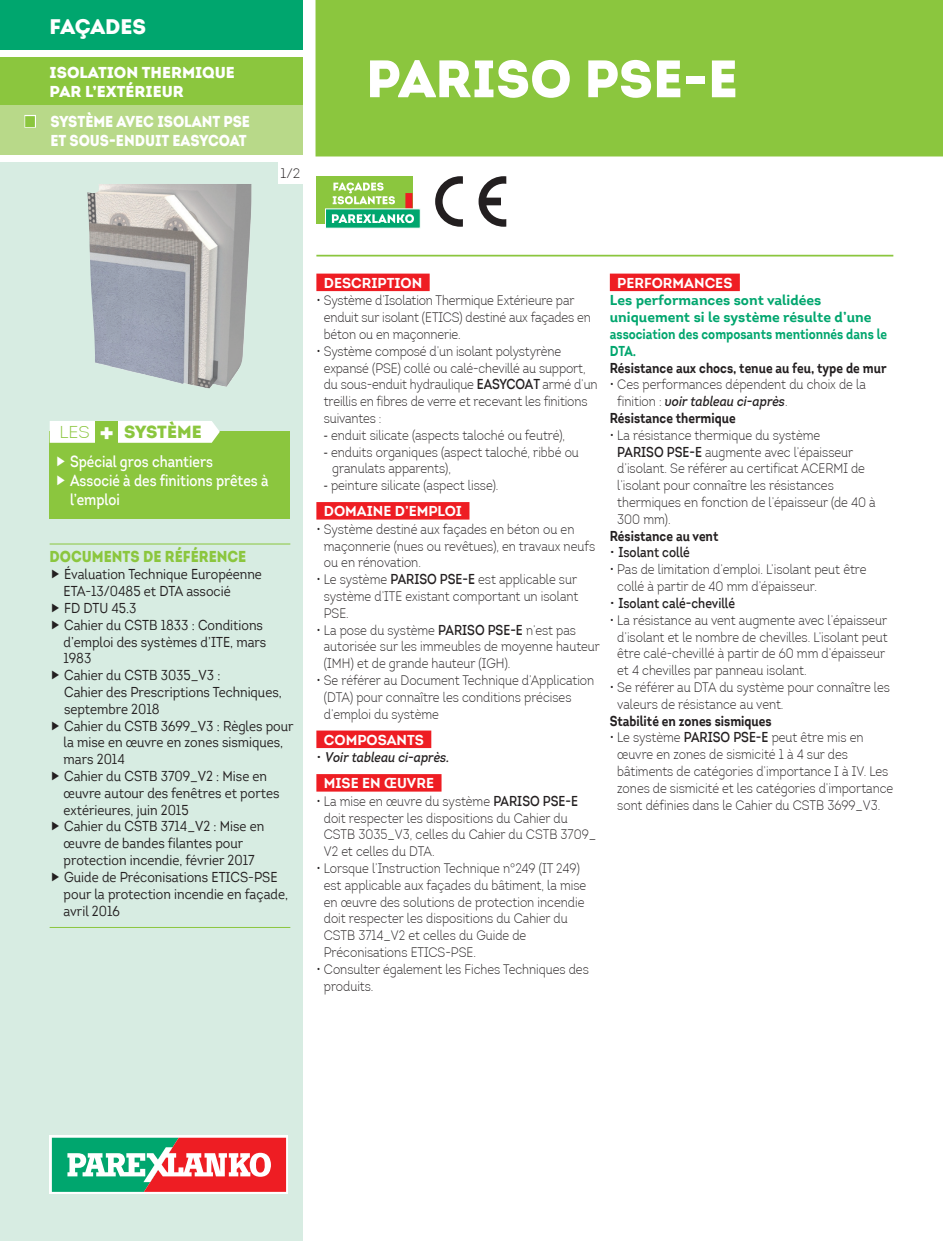
<style>
.page{position:relative;width:943px;height:1241px;background:#fff}
.page>*{position:absolute;margin:0;border:0;box-sizing:border-box;transform-origin:0 0}
.NOM_PRODUIT{font:900 52.5px "Intro";color:#fff}
.t1{font:700 31.5px "Intro";color:#fff}
.t2{font:900 21px "Intro";letter-spacing:-.005em;color:#fff}
.t3{font:900 17.5px "Intro";letter-spacing:-.005em;color:#8bc63e}
.t4{font:300 17.5px "Intro";color:#8bc63e}
.t5{font:600 15.75px/18.9px "Intro";color:#fff;scale:.86 1}
.t6{font:900 15.75px/18.9px "Intro";color:#fff;text-align:right;scale:.9 1}
.t7{font:900 15.75px/18.9px "Intro";color:#fff}
.TITRE_CARACT__COL_GA{font:900 15.75px "Intro";color:#8bc63e;scale:.9 1}
.t8{font:300 14px/16.8px "Intro";color:#231f20;scale:.86 1}
.t9{font:14px/16.8px "Intro";color:#231f20;scale:.9 1}
.SOUS_SOUS_TITRE{font:700 14px/16.8px "Intro";color:#00a66e}
.SOUS_SOUS_TITRE-2{font:700 14px "Intro";color:#231f20;scale:.86 1}
.TITRE_BANDEAU_TEXTE{font:700 14px "Intro";color:#fff}
.t10{font:600 14px "Intro";color:#231f20;scale:.86 1}
.t11{font:italic 600 14px "Intro";color:#231f20;scale:.86 1}
.t12{font:300 14px "Intro";color:#231f20}
.s1{color:#8bc63e}
.s2{font-weight:600}
.s3{font-family:"Frutiger"}
.s4{font-weight:300;font-style:normal}
.s5{font-weight:600;font-style:italic}
.s6{font-weight:300}
</style>
<div class="page">
<div style="left:0;top:163px;width:303px;height:1077px;background:#d7ece2"></div>
<div style="left:0;top:0;width:303px;height:50px;background:#00a66e"></div>
<div style="left:315px;top:0;width:628px;height:156px;background:#8bc63e"></div>
<div style="left:0;top:57px;width:303px;height:50px;background:#8bc63e"></div>
<svg style="left:50px;top:1135px;width:238px;height:58px"></svg>
<svg style="left:52px;top:1137px;width:234px;height:54px"></svg>
<div style="left:278px;top:162px;width:25px;height:22px;background:#fff"></div>
<hr style="left:316px;top:255px;width:577px;height:1px;background:#8bc63e">
<div style="left:316px;top:177px;width:96px;height:47px;background:#8bc63e"></div>
<svg style="left:332px;top:182px;width:63px;height:22px"></svg>
<div style="left:405px;top:193px;width:7px;height:15px;background:#ee1d23"></div>
<div style="left:325px;top:208px;width:96px;height:20px;background:#00a66e;border:1px solid #fff"></div>
<svg style="left:332px;top:214px;width:82px;height:14px"></svg>
<img style="left:87px;top:184px;width:164px;height:204px">
<hr style="left:50px;top:543px;width:240px;height:1px;background:#8bc63e">
<div style="left:50px;top:431px;width:240px;height:87px;background:#8bc63e"></div>
<div style="left:50px;top:421px;width:170px;height:21px;background:#fff"></div>
<div style="left:100px;top:423px;width:19px;height:16px;background:#fff"></div>
<div style="left:95px;top:421px;width:23px;height:23px;background:#8bc63e"></div>
<div style="left:0;top:105px;width:303px;height:50px;background:#b8d989"></div>
<div style="left:24px;top:115px;width:12px;height:13px;border:2px solid #fff"></div>
<div style="left:316px;top:273px;width:113px;height:18px;background:#ee1d23"></div>
<div style="left:316px;top:502px;width:153px;height:17px;background:#ee1d23"></div>
<div style="left:316px;top:730px;width:115px;height:18px;background:#ee1d23"></div>
<div style="left:316px;top:774px;width:125px;height:17px;background:#ee1d23"></div>
<div style="left:610px;top:273px;width:129px;height:18px;background:#ee1d23"></div>
<hr style="left:50px;top:926px;width:240px;height:1px;background:#8bc63e">
<svg style="left:435px;top:176px;width:71px;height:51px"></svg>
<h3 class="t2" style="left:50px;top:13px;width:98px">FAÇADES</h3>
<p class="t7" style="left:50px;top:63px;width:187px">ISOLATION THERMIQUE<br>PAR L’EXTÉRIEUR</p>
<p class="t6" style="left:25px;top:111px;width:252px"><span class="s1">■</span> SYSTÈME AVEC ISOLANT PSE<br>ET SOUS-ENDUIT EASYCOAT</p>
<p class="t12" style="left:281px;top:165px;width:21px">1/2</p>
<p class="NOM_PRODUIT" style="left:366px;top:44px;width:373px">PARISO PSE-E</p>
<p class="t4" style="left:60px;top:421px;width:32px">LES</p>
<p class="t1" style="left:99px;top:413px;width:17px">+</p>
<p class="t3" style="left:124px;top:420px;width:79px">SYSTÈME</p>
<p class="t5" style="left:70px;top:452px;width:168px">Spécial gros chantiers</p>
<p class="t5" style="left:70px;top:471px;width:232px">Associé à des finitions prêtes à l’emploi</p>
<p class="TITRE_CARACT__COL_GA" style="left:50px;top:546px;width:220px">DOCUMENTS DE RÉFÉRENCE</p>
<p class="t9" style="left:64px;top:566px;width:222px">Évaluation Technique Européenne<br>ETA-13/0485 et DTA associé</p>
<p class="t9" style="left:64px;top:599px;width:82px">FD DTU 45.3</p>
<p class="t9" style="left:64px;top:616px;width:227px">Cahier du CSTB 1833 : Conditions d’emploi des systèmes d’ITE, mars<br>1983</p>
<p class="t9" style="left:64px;top:666px;width:243px">Cahier du CSTB 3035_V3 :<br>Cahier des Prescriptions Techniques, septembre 2018</p>
<p class="t9" style="left:64px;top:717px;width:257px">Cahier du CSTB 3699_V3 : Règles pour la mise en œuvre en zones sismiques, mars 2014</p>
<p class="t9" style="left:64px;top:767px;width:241px">Cahier du CSTB 3709_V2 : Mise en œuvre autour des fenêtres et portes extérieures, juin 2015</p>
<p class="t9" style="left:64px;top:818px;width:224px">Cahier du CSTB 3714_V2 : Mise en œuvre de bandes filantes pour protection incendie, février 2017</p>
<p class="t9" style="left:64px;top:868px;width:251px">Guide de Préconisations ETICS-PSE pour la protection incendie en façade, avril 2016</p>
<p class="TITRE_BANDEAU_TEXTE" style="left:324px;top:274px;width:100px">DESCRIPTION</p>
<p class="t8" style="left:324px;top:292px;width:312px;text-indent:-7px">• Système d’Isolation Thermique Extérieure par enduit sur isolant (ETICS) destiné aux façades en béton ou en maçonnerie.</p>
<p class="t8" style="left:324px;top:342px;width:320px;text-indent:-7px">• Système composé d’un isolant polystyrène expansé (PSE) collé ou calé-chevillé au support, du sous-enduit hydraulique <span class="s2">EASYCOAT</span> armé d’un treillis en fibres de verre et recevant les finitions suivantes :</p>
<p class="t8" style="left:324px;top:426px;width:282px"><span class="s3">-</span> enduit silicate (aspects taloché ou feutré),</p>
<p class="t8" style="left:332px;top:443px;width:288px;text-indent:-8px"><span class="s3">-</span> enduits organiques (aspect taloché, ribbé ou granulats apparents),</p>
<p class="t8" style="left:324px;top:477px;width:204px"><span class="s3">-</span> peinture silicate (aspect lisse).</p>
<p class="TITRE_BANDEAU_TEXTE" style="left:324px;top:502px;width:140px">DOMAINE D’EMPLOI</p>
<p class="t8" style="left:324px;top:520px;width:317px;text-indent:-7px">• Système destiné aux façades en béton ou en maçonnerie (nues ou revêtues), en travaux neufs ou en rénovation.</p>
<p class="t8" style="left:324px;top:571px;width:297px;text-align:justify;text-indent:-7px">• Le système <span class="s2">PARISO PSE-E</span> est applicable sur système d’ITE existant comportant un isolant PSE.</p>
<p class="t8" style="left:324px;top:621px;width:323px;text-indent:-7px">• La pose du système <span class="s2">PARISO PSE-E</span> n’est pas autorisée sur les immeubles de moyenne hauteur (IMH) et de grande hauteur (IGH).</p>
<p class="t8" style="left:324px;top:671px;width:316px;text-indent:-7px">• Se référer au Document Technique d’Application (DTA) pour connaître les conditions précises d’emploi du système</p>
<p class="TITRE_BANDEAU_TEXTE" style="left:324px;top:730px;width:101px">COMPOSANTS</p>
<p class="t11" style="left:316px;top:748px;width:156px"><span class="s4">•</span> Voir tableau ci-après.</p>
<p class="TITRE_BANDEAU_TEXTE" style="left:324px;top:774px;width:112px">MISE EN ŒUVRE</p>
<p class="t8" style="left:324px;top:792px;width:318px;text-indent:-7px">• La mise en œuvre du système <span class="s2">PARISO PSE-E </span>doit respecter les dispositions du Cahier du CSTB 3035_V3, celles du Cahier du CSTB 3709_ V2 et celles du DTA.</p>
<p class="t8" style="left:324px;top:859px;width:307px;text-indent:-7px">• Lorsque l’Instruction Technique n°249 (IT 249) est applicable aux façades du bâtiment, la mise en œuvre des solutions de protection incendie doit respecter les dispositions du Cahier du CSTB 3714_V2 et celles du Guide de Préconisations ETICS-PSE.</p>
<p class="t8" style="left:324px;top:960px;width:310px;text-indent:-7px">• Consulter également les Fiches Techniques des produits.</p>
<p class="TITRE_BANDEAU_TEXTE" style="left:617px;top:274px;width:117px">PERFORMANCES</p>
<p class="SOUS_SOUS_TITRE" style="left:610px;top:292px;width:279px">Les performances sont validées uniquement si le système résulte d’une association des composants mentionnés dans le<br>DTA.</p>
<p class="SOUS_SOUS_TITRE-2" style="left:610px;top:358px;width:323px">Résistance aux chocs, tenue au feu, type de mur</p>
<p class="t8" style="left:617px;top:376px;width:290px;text-indent:-7px">• Ces performances dépendent du choix de la finition : <span class="s5">voir tableau ci-après</span>.</p>
<p class="SOUS_SOUS_TITRE-2" style="left:610px;top:409px;width:148px">Résistance thermique</p>
<p class="t8" style="left:617px;top:426px;width:302px;text-indent:-7px">• La résistance thermique du système<br><span class="s2">PARISO PSE-E</span> augmente avec l’épaisseur d’isolant. Se référer au certificat ACERMI de l’isolant pour connaître les résistances thermiques en fonction de l’épaisseur (de 40 à 300 mm).</p>
<p class="SOUS_SOUS_TITRE-2" style="left:610px;top:526px;width:128px">Résistance au vent</p>
<p class="t10" style="left:610px;top:543px;width:94px"><span class="s6">•</span> Isolant collé</p>
<p class="t8" style="left:617px;top:561px;width:291px;text-indent:-7px">• Pas de limitation d’emploi. L’isolant peut être collé à partir de 40 mm d’épaisseur.</p>
<p class="t10" style="left:610px;top:594px;width:147px"><span class="s6">•</span> Isolant calé-chevillé</p>
<p class="t8" style="left:617px;top:611px;width:316px;text-indent:-7px">• La résistance au vent augmente avec l’épaisseur d’isolant et le nombre de chevilles. L’isolant peut être calé-chevillé à partir de 60 mm d’épaisseur et 4 chevilles par panneau isolant.</p>
<p class="t8" style="left:617px;top:678px;width:318px;text-indent:-7px">• Se référer au DTA du système pour connaître les valeurs de résistance au vent.</p>
<p class="SOUS_SOUS_TITRE-2" style="left:610px;top:711px;width:189px">Stabilité en zones sismiques</p>
<p class="t8" style="left:617px;top:729px;width:322px;text-indent:-7px">• Le système <span class="s2">PARISO PSE-E</span> peut être mis en œuvre en zones de sismicité 1 à 4 sur des bâtiments de catégories d’importance I à IV. Les zones de sismicité et les catégories d’importance sont définies dans le Cahier du CSTB 3699_V3.</p>
</div>
